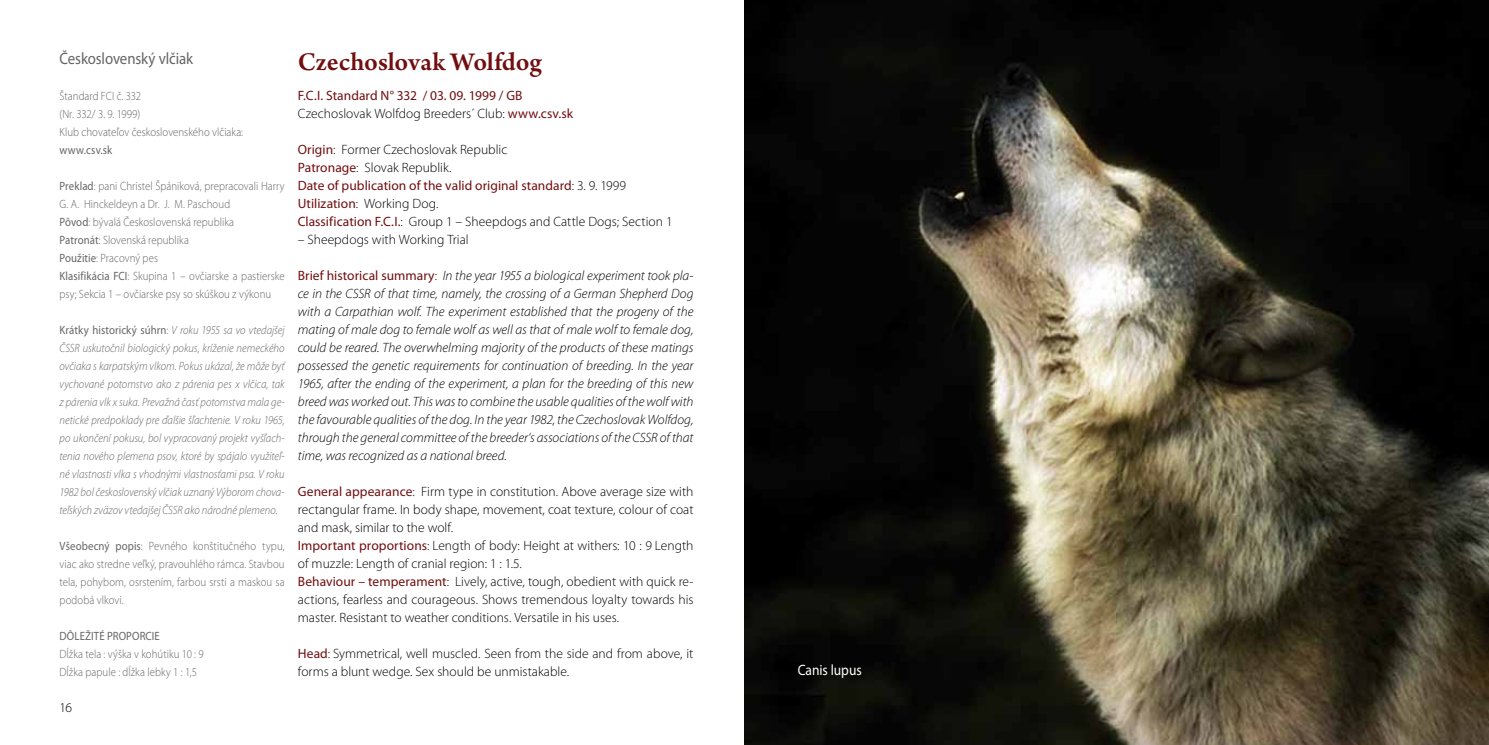
<style>
.page{position:relative;width:1489px;height:745px;background:#fff}
.page>*{position:absolute;margin:0;border:0;box-sizing:border-box;transform-origin:0 0}
.t1{font:600 27px "Arno Pro";color:#710e10}
.t2{font:16.5px "Myriad Pro";letter-spacing:-.01em;color:#646567;scale:.9 1}
.t3{font:15px "Myriad Pro";letter-spacing:-.005em;color:#fff;scale:.9 1}
.t4{font:300 13.5px/18px "Myriad Pro";color:#000}
.t5{font:italic 300 13.5px/18px "Myriad Pro";letter-spacing:-.005em;color:#000;text-align:justify}
.t6{font:13.5px/18px "Myriad Pro";color:#710e10}
.t7{font:300 12px/18px "Myriad Pro";letter-spacing:.005em;color:#646567;scale:.9 1}
.t8{font:italic 300 12px/18px "Myriad Pro";letter-spacing:.005em;color:#646567;text-align:justify;scale:.9 1}
.t9{font:12px "Myriad Pro";letter-spacing:.02em;color:#646567;scale:.9 1}
.s1{font-weight:400}
.s2{font-weight:400;font-style:normal}
.s3{font-style:normal}
.s4{font-weight:300;color:#000}
.s5{font-weight:400;color:#710e10}
.s6{font-weight:400;font-style:normal;color:#710e10}
</style>
<div class="page">
<img style="left:744px;top:0;width:744px;height:744px">
<p class="t2" style="left:60px;top:48px;width:150px">Československý vlčiak</p>
<p class="t7" style="left:60px;top:86px;width:205px">Štandard FCI č. 332<br>(Nr. 332/ 3. 9. 1999)<br>Klub chovateľov československého vlčiaka:</p>
<p class="t9" style="left:60px;top:142px;width:60px">www.csv.sk</p>
<p class="t7" style="left:60px;top:176px;width:251px"><span class="s1">Preklad</span>: pani Christel Špániková, prepracovali Harry G. A. Hinckeldeyn a Dr. J. M. Paschoud<br><span class="s1">Pôvod</span>: bývalá Československá republika<br><span class="s1">Patronát</span>: Slovenská republika<br><span class="s1">Použitie</span>: Pracovný pes<br><span class="s1">Klasifikácia FCI</span>: Skupina 1 – ovčiarske a pastierske psy; Sekcia 1 – ovčiarske psy so skúškou z výkonu</p>
<p class="t8" style="left:60px;top:320px;width:252px"><span class="s2">Krátky historický súhrn</span><span class="s3">:</span> V roku 1955 sa vo vtedajšej ČSSR uskutočnil biologický pokus, kríženie nemeckého ovčiaka s karpatským vlkom. Pokus ukázal, že môže byť vychované potomstvo ako z párenia pes x vlčica, tak z párenia vlk x suka. Prevažná časť potomstva mala ge&shy;netické predpoklady pre ďalšie šľachtenie. V roku 1965, po ukončení pokusu, bol vypracovaný projekt vyšľach&shy;tenia nového plemena psov, ktoré by spájalo využiteľ&shy;né vlastnosti vlka s vhodnými vlastnosťami psa. V roku 1982 bol československý vlčiak uznaný Výborom chova&shy;teľských zväzov vtedajšej ČSSR ako národné plemeno.</p>
<p class="t7" style="left:60px;top:536px;width:252px;text-align:justify"><span class="s1">Všeobecný popis</span>: Pevného konštitučného typu, viac ako stredne veľký, pravouhlého rámca. Stavbou tela, pohybom, osrstením, farbou srsti a maskou sa podobá vlkovi.</p>
<p class="t9" style="left:60px;top:628px;width:113px">Dôležité propo rci e</p>
<p class="t7" style="left:60px;top:644px;width:162px">Dĺžka tela : výška v kohútiku 10 : 9<br>Dĺžka papule : dĺžka lebky 1 : 1,5</p>
<p class="t4" style="left:60px;top:698px;width:14px">16</p>
<h1 class="t1" style="left:298px;top:46px;width:246px">Czechoslovak Wolfdog</h1>
<p class="t6" style="left:298px;top:86px;width:277px">F.C.I. Standard N° 332 / 03. 09. 1999 / GB<br><span class="s4">Czechoslovak Wolfdog Breeders´ Club:</span> www.csv.sk</p>
<p class="t4" style="left:298px;top:140px;width:376px"><span class="s5">Origin</span>: Former Czechoslovak Republic<br><span class="s5">Patronage</span>: Slovak Republik.<br><span class="s5">Date of publication of the valid original standard</span>: 3. 9. 1999<br><span class="s5">Utilization</span>: Working Dog.<br><span class="s5">Classification f.C.I.</span>: Group 1 – Sheepdogs and Cattle Dogs; Section 1</p>
<p class="t4" style="left:298px;top:230px;width:172px">– Sheepdogs with Working Trial</p>
<p class="t5" style="left:298px;top:266px;width:397px"><span class="s6">Brief historical summary</span><span class="s3">:</span>  In the year 1955 a biological experiment took pla&shy;ce in the CSSR of that time, namely, the crossing of a German Shepherd Dog with a Carpathian wolf. The experiment established that the progeny of the mating of male dog to female wolf as well as that of male wolf to female dog, could be reared. The overwhelming majority of the products of these matings possessed the genetic requirements for continuation of breeding. In the year 1965, after the ending of the experiment, a plan for the breeding of this new breedwasworked out. Thiswasto combine the usable qualities of thewolfwith the favourable qualities of the dog. In the year 1982, the Czechoslovak Wolfdog, through the general committee of the breeder‘s associations of the CSSR of that time, was recognized as a national breed.</p>
<p class="t4" style="left:298px;top:482px;width:397px"><span class="s5">General appearance</span>: Firm type in constitution. Above average size with rectangular frame. In body shape, movement, coat texture, colour of coat and mask, similar to the wolf.<br><span class="s5">Important proportions</span>: Length of body: Height at withers: 10 : 9 Length of muzzle: Length of cranial region: 1 : 1.5.<br><span class="s5">Behaviour – temperament</span>: Lively, active, tough, obedient with quick re&shy;actions, fearless and courageous. Shows tremendous loyalty towards his master. Resistant to weather conditions. Versatile in his uses.</p>
<p class="t4" style="left:298px;top:644px;width:397px"><span class="s5">Head</span>: Symmetrical, well muscled. Seen from the side and from above, it forms a blunt wedge. Sex should be unmistakable.</p>
<p class="t3" style="left:797px;top:660px;width:73px">Canis lupus</p>
</div>
